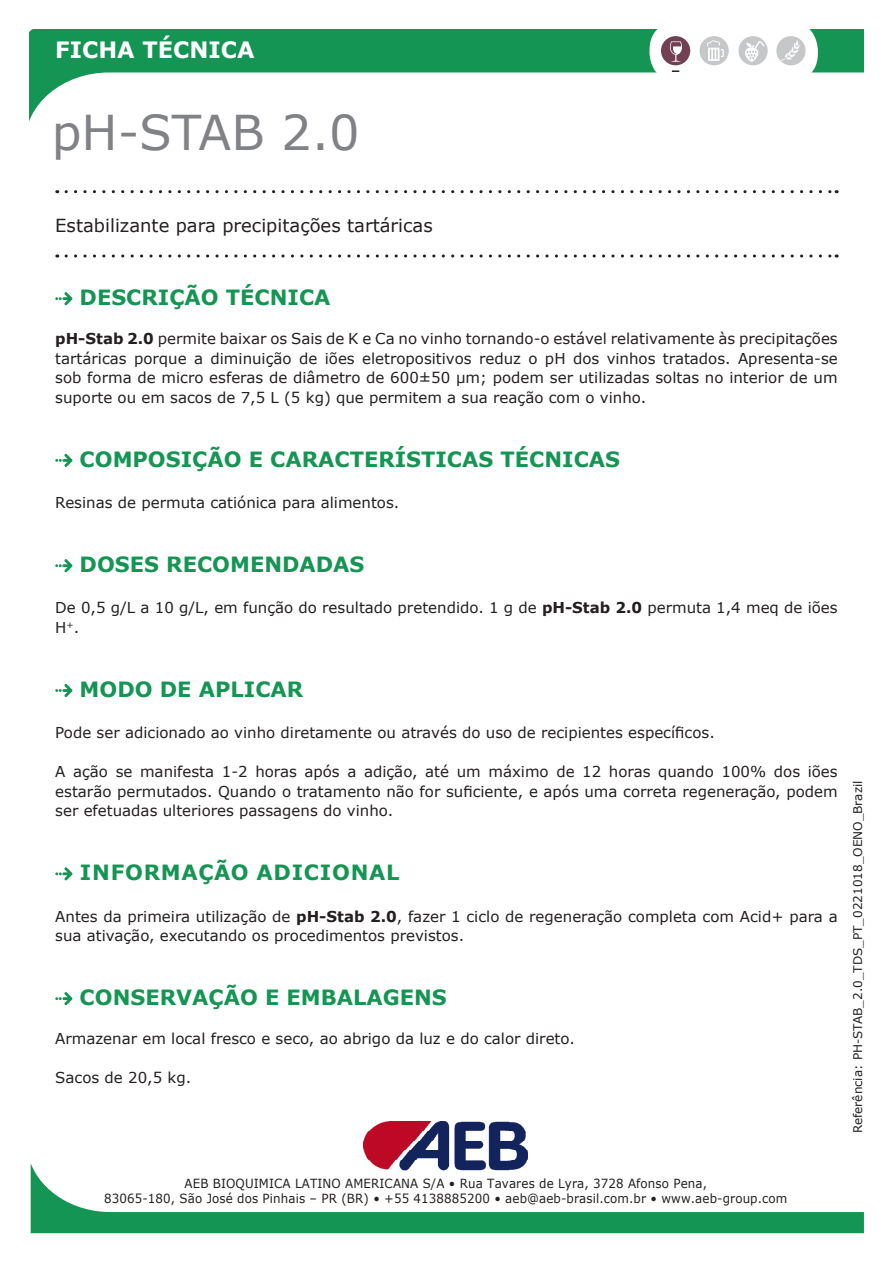
<style>
.page{position:relative;width:893px;height:1263px;background:#fff}
.page>*{position:absolute;margin:0;border:0;box-sizing:border-box;transform-origin:0 0}
.t1{font:48px "Verdana";color:#808285}
.t2{font:700 22.5px "Verdana";color:#fff}
.t3{font:700 21px "Verdana";color:#159553}
.t4{font:700 21px "Verdana";letter-spacing:.035em;color:#159553}
.t5{font:18px "Verdana";color:#231f20}
.t6{font:15px/19.5px "Verdana";color:#231f20;text-align:justify}
.t7{font:12.6px/15.1px "Verdana";letter-spacing:.01em;color:#231f20;text-align:center;scale:.94 1}
.t8{font:12px "Verdana";color:#231f20}
.s1{font-weight:700}
</style>
<div class="page">
<svg style="left:66px;top:190px;width:771px;height:3px"></svg>
<svg style="left:66px;top:254px;width:771px;height:4px"></svg>
<img style="left:363px;top:1121px;width:165px;height:42px">
<svg style="left:31px;top:1163px;width:833px;height:70px"></svg>
<svg style="left:30px;top:30px;width:833px;height:89px"></svg>
<svg style="left:649px;top:21px;width:168px;height:61px"></svg>
<div style="left:651px;top:22px;width:167px;height:60px;background:#fff;border-radius:28px"></div>
<svg style="left:671px;top:70px;width:8px;height:2px"></svg>
<div style="left:776px;top:36px;width:30px;height:29px;background:#c6c7c8;border-radius:50%"></div>
<svg style="left:781px;top:40px;width:19px;height:21px"></svg>
<div style="left:738px;top:36px;width:30px;height:29px;background:#c6c7c8;border-radius:50%"></div>
<div style="left:661px;top:36px;width:29px;height:29px;background:#724053;border-radius:50%"></div>
<div style="left:699px;top:36px;width:30px;height:29px;background:#c6c7c8;border-radius:50%"></div>
<svg style="left:707px;top:40px;width:17px;height:21px"></svg>
<svg style="left:670px;top:41px;width:12px;height:21px"></svg>
<svg style="left:745px;top:41px;width:20px;height:21px"></svg>
<svg style="left:55px;top:292px;width:17px;height:13px"></svg>
<svg style="left:55px;top:454px;width:17px;height:13px"></svg>
<svg style="left:55px;top:559px;width:17px;height:13px"></svg>
<svg style="left:55px;top:684px;width:17px;height:13px"></svg>
<svg style="left:55px;top:867px;width:17px;height:13px"></svg>
<svg style="left:55px;top:992px;width:17px;height:13px"></svg>
<h2 class="t2" style="left:55px;top:34px;width:201px">FICHA TÉCNICA</h2>
<p class="t1" style="left:52px;top:100px;width:310px">pH-STAB 2.0</p>
<p class="t5" style="left:55px;top:213px;width:379px">Estabilizante para precipitações tartáricas</p>
<p class="t3" style="left:80px;top:283px;width:252px">DESCRIÇÃO TÉCNICA</p>
<p class="t6" style="left:55px;top:329px;width:784px"><span class="s1">pH-Stab 2.0</span> permite baixar os Sais de K e Ca no vinho tornando-o estável relativamente às precipitações</p>
<p class="t6" style="left:55px;top:348px;width:784px">tartáricas porque a diminuição de iões eletropositivos reduz o pH dos vinhos tratados. Apresenta-se sob forma de micro esferas de diâmetro de 600±50 μm; podem ser utilizadas soltas no interior de um suporte ou em sacos de 7,5 L (5 kg) que permitem a sua reação com o vinho.</p>
<p class="t3" style="left:80px;top:444px;width:542px">COMPOSIÇÃO E CARACTERÍSTICAS TÉCNICAS</p>
<p class="t6" style="left:55px;top:493px;width:346px">Resinas de permuta catiónica para alimentos.</p>
<p class="t3" style="left:80px;top:550px;width:286px">DOSES RECOMENDADAS</p>
<p class="t6" style="left:55px;top:598px;width:784px">De 0,5 g/L a 10 g/L, em função do resultado pretendido. 1 g de <span class="s1">pH-Stab 2.0</span> permuta 1,4 meq de iões<br>H<sup>+</sup>.</p>
<p class="t3" style="left:80px;top:674px;width:225px">MODO DE APLICAR</p>
<p class="t6" style="left:55px;top:723px;width:661px">Pode ser adicionado ao vinho diretamente ou através do uso de recipientes específicos.</p>
<p class="t6" style="left:55px;top:762px;width:784px">A ação se manifesta 1-2 horas após a adição, até um máximo de 12 horas quando 100% dos iões estarão permutados. Quando o tratamento não for suficiente, e após uma correta regeneração, podem ser efetuadas ulteriores passagens do vinho.</p>
<p class="t4" style="left:80px;top:858px;width:321px">INFORMAÇÃO ADICIONAL</p>
<p class="t6" style="left:55px;top:906px;width:784px">Antes da primeira utilização de <span class="s1">pH-Stab 2.0</span>, fazer 1 ciclo de regeneração completa com Acid+ para a sua ativação, executando os procedimentos previstos.</p>
<p class="t3" style="left:80px;top:983px;width:369px">CONSERVAÇÃO E EMBALAGENS</p>
<p class="t6" style="left:55px;top:1029px;width:521px">Armazenar em local fresco e seco, ao abrigo da luz e do calor direto.</p>
<p class="t6" style="left:55px;top:1068px;width:137px">Sacos de 20,5 kg.</p>
<p class="t8" style="left:850px;top:1133px;width:354px;rotate:-90deg">Referência: PH-STAB_2.0_TDS_PT_0221018_OENO_Brazil</p>
<p class="t7" style="left:104px;top:1175px;width:728px">AEB BIOQUIMICA LATINO AMERICANA S/A • Rua Tavares de Lyra, 3728 Afonso Pena,<br>83065-180, São José dos Pinhais – PR (BR) • +55 4138885200 • aeb@aeb-brasil.com.br • www.aeb-group.com</p>
</div>
